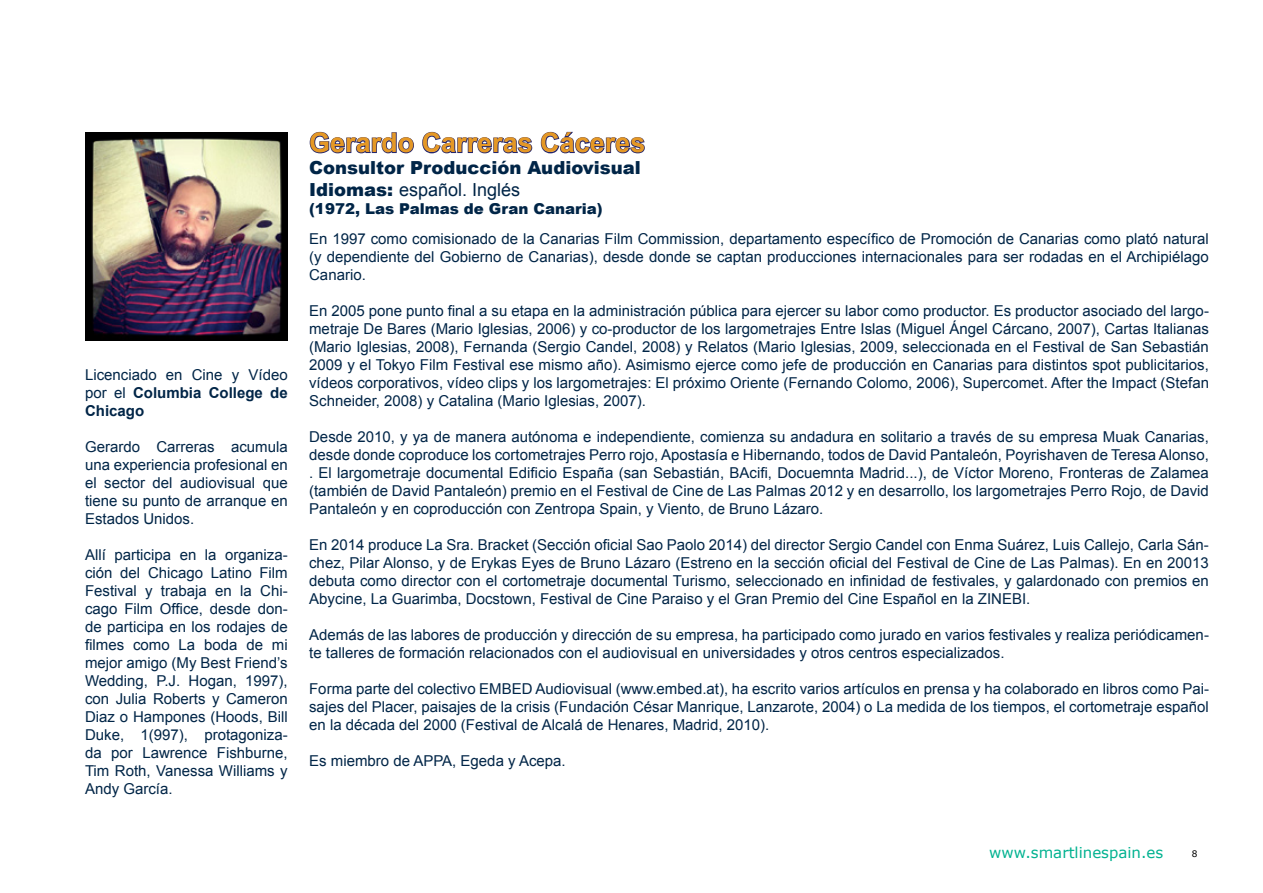
<style>
.page{position:relative;width:1263px;height:893px;background:#fff}
.page>*{position:absolute;margin:0;border:0;box-sizing:border-box;transform-origin:0 0}
.t1{font:700 27px "Arial";color:#e59825}
.t2{font:900 18px/21.6px "Arial";color:#002547}
.t3{font:15px/18px "Arial";color:#002547;text-align:justify}
.t4{font:900 15px "Arial";color:#002547}
.t5{font:15px "Verdana";color:#00b290}
.t6{font:9px "Verdana";color:#000}
.s1{font-weight:700}
.s2{font-weight:400}
</style>
<div class="page">
<svg style="left:309px;top:131px;width:105px;height:23px"></svg>
<svg style="left:422px;top:131px;width:111px;height:23px"></svg>
<svg style="left:540px;top:131px;width:105px;height:23px"></svg>
<img style="left:85px;top:133px;width:203px;height:207px">
<p class="t3" style="left:85px;top:366px;width:204px">Licenciado en Cine y Vídeo por el <span class="s1">Columbia College de Chicago</span></p>
<p class="t3" style="left:85px;top:438px;width:204px">Gerardo Carreras acumula una experiencia profesional en el sector del audiovisual que tiene su punto de arranque en Estados Unidos.</p>
<p class="t3" style="left:85px;top:546px;width:204px">Allí participa en la organiza&shy;ción del Chicago Latino Film Festival y trabaja en la Chi&shy;cago Film Office, desde don&shy;de participa en los rodajes de filmes como La boda de mi mejor amigo (My Best Friend’s Wedding, P.J. Hogan, 1997), con Julia Roberts y Cameron Diaz o Hampones (Hoods, Bill Duke, 1(997), protagoniza&shy;da por Lawrence Fishburne, Tim Roth, Vanessa Williams y Andy García.</p>
<h1 class="t1" style="left:309px;top:125px;width:338px">Gerardo Carreras Cáceres</h1>
<p class="t2" style="left:309px;top:156px;width:333px">Consultor Producción Audiovisual<br>Idiomas: <span class="s2">español. Inglés</span></p>
<p class="t4" style="left:309px;top:197px;width:295px">(1972, Las Palmas de Gran Canaria)</p>
<p class="t3" style="left:309px;top:230px;width:901px">En 1997 como comisionado de la Canarias Film Commission, departamento específico de Promoción de Canarias como plató natural (y dependiente del Gobierno de Canarias), desde donde se captan producciones internacionales para ser rodadas en el Archipiélago Canario.</p>
<p class="t3" style="left:309px;top:302px;width:901px">En 2005 pone punto final a su etapa en la administración pública para ejercer su labor como productor. Es productor asociado del largo&shy;metraje De Bares (Mario Iglesias, 2006) y co-productor de los largometrajes Entre Islas (Miguel Ángel Cárcano, 2007), Cartas Italianas (Mario Iglesias, 2008), Fernanda (Sergio Candel, 2008) y Relatos (Mario Iglesias, 2009, seleccionada en el Festival de San Sebastián 2009 y el Tokyo Film Festival ese mismo año). Asimismo ejerce como jefe de producción en Canarias para distintos spot publicitarios, vídeos corporativos, vídeo clips y los largometrajes: El próximo Oriente (Fernando Colomo, 2006), Supercomet. After the Impact (Stefan Schneider, 2008) y Catalina (Mario Iglesias, 2007).</p>
<p class="t3" style="left:309px;top:428px;width:901px">Desde 2010, y ya de manera autónoma e independiente, comienza su andadura en solitario a través de su empresa Muak Canarias, desde donde coproduce los cortometrajes Perro rojo, Apostasía e Hibernando, todos de David Pantaleón, Poyrishaven de Teresa Alonso, . El largometraje documental Edificio España (san Sebastián, BAcifi, Docuemnta Madrid...), de Víctor Moreno, Fronteras de Zalamea (también de David Pantaleón) premio en el Festival de Cine de Las Palmas 2012 y en desarrollo, los largometrajes Perro Rojo, de David Pantaleón y en coproducción con Zentropa Spain, y Viento, de Bruno Lázaro.</p>
<p class="t3" style="left:309px;top:536px;width:901px">En 2014 produce La Sra. Bracket (Sección oficial Sao Paolo 2014) del director Sergio Candel con Enma Suárez, Luis Callejo, Carla Sán&shy;chez, Pilar Alonso, y de Erykas Eyes de Bruno Lázaro (Estreno en la sección oficial del Festival de Cine de Las Palmas). En en 20013 debuta como director con el cortometraje documental Turismo, seleccionado en infinidad de festivales, y galardonado con premios en Abycine, La Guarimba, Docstown, Festival de Cine Paraiso y el Gran Premio del Cine Español en la ZINEBI.</p>
<p class="t3" style="left:309px;top:626px;width:901px">Además de las labores de producción y dirección de su empresa, ha participado como jurado en varios festivales y realiza periódicamen&shy;te talleres de formación relacionados con el audiovisual en universidades y otros centros especializados.</p>
<p class="t3" style="left:309px;top:680px;width:901px">Forma parte del colectivo EMBED Audiovisual (www.embed.at), ha escrito varios artículos en prensa y ha colaborado en libros como Pai&shy;sajes del Placer, paisajes de la crisis (Fundación César Manrique, Lanzarote, 2004) o La medida de los tiempos, el cortometraje español en la década del 2000 (Festival de Alcalá de Henares, Madrid, 2010).</p>
<p class="t3" style="left:309px;top:752px;width:258px">Es miembro de APPA, Egeda y Acepa.</p>
<p class="t5" style="left:989px;top:843px;width:176px">www.smartlinespain.es</p>
<p class="t6" style="left:1192px;top:847px;width:7px">8</p>
</div>
